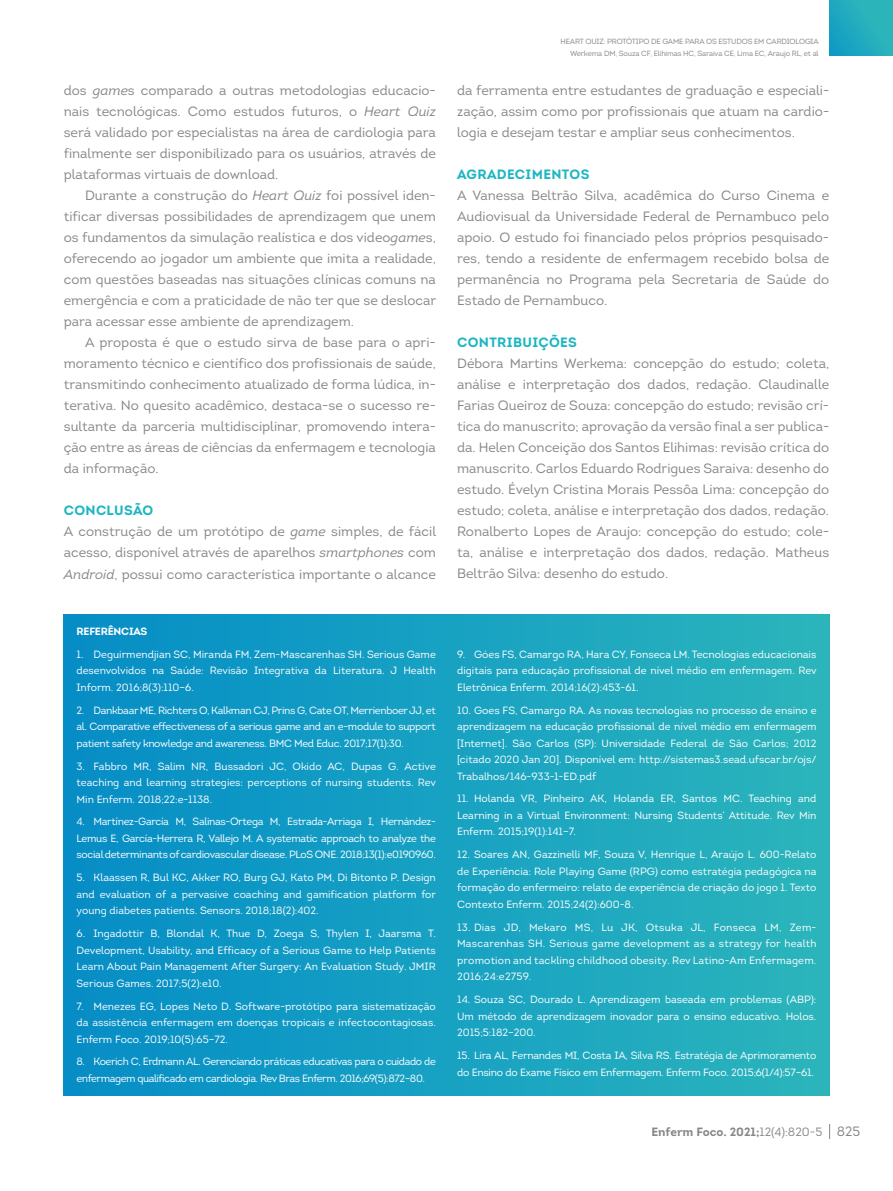
<style>
.page{position:relative;width:893px;height:1191px;background:#fff}
.page>*{position:absolute;margin:0;border:0;box-sizing:border-box;transform-origin:0 0}
.t1{font:13.5px/21px "Intro";color:#878787;text-align:justify}
.t2{font:700 13.5px "Intro";letter-spacing:.025em;color:#1ab6c1}
.t3{font:700 12px "Intro";color:#878787}
.t4{font:10.5px/16.5px "Intro";letter-spacing:-.005em;color:#fff;text-align:justify}
.t5{font:10.5px/16.5px "Intro";letter-spacing:-.04em;color:#fff}
.t6{font:700 10.5px "Intro";letter-spacing:-.02em;color:#fff}
.t7{font:7.5px/12px "Intro";letter-spacing:-.02em;color:#878787}
.s1{font-style:italic}
.s2{font-weight:700;color:#1ab6c1}
.s3{font-weight:400}
.s4{font-weight:400;font-size:13.5px}
</style>
<div class="page">
<div style="left:829px;top:0;width:64px;height:56px;background:linear-gradient(to right,#17a0c3,#2eb8b9)"></div>
<div style="left:64px;top:614px;width:765px;height:481px;background:linear-gradient(to right,#058dc7,#2bb5bc)"></div>
<svg style="left:829px;top:1124px;width:1px;height:15px"></svg>
<p class="t1" style="left:64px;top:80px;width:374px">dos <span class="s1">game</span>s comparado a outras metodologias educacio&shy;nais tecnológicas. Como estudos futuros, o <span class="s1">Heart Quiz </span>será validado por especialistas na área de cardiologia para finalmente ser disponibilizado para os usuários, através de plataformas virtuais de download.</p>
<p class="t1" style="left:64px;top:185px;width:374px;text-indent:21px">Durante a construção do <span class="s1">Heart Quiz</span> foi possível iden&shy;tificar diversas possibilidades de aprendizagem que unem os fundamentos da simulação realística e dos video<span class="s1">game</span>s, oferecendo ao jogador um ambiente que imita a realidade, com questões baseadas nas situações clínicas comuns na emergência e com a praticidade de não ter que se deslocar para acessar esse ambiente de aprendizagem.</p>
<p class="t1" style="left:64px;top:332px;width:374px;text-indent:21px">A proposta é que o estudo sirva de base para o apri&shy;moramento técnico e científico dos profissionais de saúde, transmitindo conhecimento atualizado de forma lúdica, in&shy;terativa. No quesito acadêmico, destaca-se o sucesso re&shy;sultante da parceria multidisciplinar, promovendo intera&shy;ção entre as áreas de ciências da enfermagem e tecnologia da informação.</p>
<p class="t1" style="left:64px;top:500px;width:374px;text-align:left"><span class="s2">CONCLUSÃO<br></span>A construção de um protótipo de <span class="s1">game</span> simples, de fácil acesso, disponível através de aparelhos <span class="s1">smartphones</span> com <span class="s1">Android</span>, possui como característica importante o alcance</p>
<p class="t6" style="left:77px;top:624px;width:72px">REFERÊNCIAS</p>
<p class="t4" style="left:77px;top:646px;width:361px">1. Deguirmendjian SC, Miranda FM, Zem-Mascarenhas SH. Serious Game desenvolvidos na Saúde: Revisão Integrativa da Literatura. J Health Inform. 2016;8(3):110–6.</p>
<p class="t4" style="left:77px;top:702px;width:361px">2. Dankbaar ME, Richters O, Kalkman CJ, Prins G, Cate OT, Merrienboer JJ, et al. Comparative effectiveness of a serious game and an e-module to support patient safety knowledge and awareness. BMC Med Educ. 2017;17(1):30.</p>
<p class="t4" style="left:77px;top:757px;width:361px">3. Fabbro MR, Salim NR, Bussadori JC, Okido AC, Dupas G. Active teaching and learning strategies: perceptions of nursing students. Rev Min Enferm. 2018;22:e-1138.</p>
<p class="t4" style="left:77px;top:813px;width:361px">4. Martínez-García M, Salinas-Ortega M, Estrada-Arriaga I, Hernández-Lemus E, García-Herrera R, Vallejo M. A systematic approach to analyze the social determinants of cardiovascular disease. PLoS ONE. 2018;13(1):e0190960.</p>
<p class="t4" style="left:77px;top:869px;width:361px">5. Klaassen R, Bul KC, Akker RO, Burg GJ, Kato PM, Di Bitonto P. Design and evaluation of a pervasive coaching and gamification platform for young diabetes patients. Sensors. 2018;18(2):402.</p>
<p class="t4" style="left:77px;top:925px;width:361px">6. Ingadottir B, Blondal K, Thue D, Zoega S, Thylen I, Jaarsma T.<br>Development, Usability, and Efficacy of a Serious Game to Help Patients Learn About Pain Management After Surgery: An Evaluation Study. JMIR Serious Games. 2017;5(2):e10.</p>
<p class="t4" style="left:77px;top:997px;width:361px">7. Menezes EG, Lopes Neto D. Software-protótipo para sistematização da assistência enfermagem em doenças tropicais e infectocontagiosas.<br>Enferm Foco. 2019;10(5):65–72.</p>
<p class="t5" style="left:77px;top:1053px;width:361px">8. Koerich C, Erdmann AL. Gerenciando práticas educativas para o cuidado de enfermagem qualificado em cardiologia. Rev Bras Enferm. 2016;69(5):872–80.</p>
<p class="t7" style="left:561px;top:35px;width:11px">Heart</p>
<p class="t7" style="left:585px;top:35px;width:6px">quiz</p>
<p class="t7" style="left:604px;top:35px;width:10px">: protótipo</p>
<p class="t7" style="left:651px;top:35px;width:18px">de game</p>
<p class="t7" style="left:685px;top:35px;width:6px">para</p>
<p class="t7" style="left:706px;top:35px;width:19px">os estudos</p>
<p class="t7" style="left:570px;top:35px;width:250px;text-indent:184px">em cardiologia<br>Werkema DM, Souza CF, Elihimas HC, Saraiva CE, Lima EC, Araujo RL, et al</p>
<p class="t1" style="left:457px;top:80px;width:374px">da ferramenta entre estudantes de graduação e especiali&shy;zação, assim como por profissionais que atuam na cardio&shy;logia e desejam testar e ampliar seus conhecimentos.</p>
<p class="t2" style="left:457px;top:166px;width:134px">AGRADECIMENTOS</p>
<p class="t1" style="left:457px;top:185px;width:374px">A Vanessa Beltrão Silva, acadêmica do Curso Cinema e Audiovisual da Universidade Federal de Pernambuco pelo apoio. O estudo foi financiado pelos próprios pesquisado&shy;res, tendo a residente de enfermagem recebido bolsa de permanência no Programa pela Secretaria de Saúde do Estado de Pernambuco.</p>
<p class="t2" style="left:457px;top:334px;width:121px">CONTRIBUIÇÕES</p>
<p class="t1" style="left:457px;top:353px;width:374px">Débora Martins Werkema: concepção do estudo; coleta, análise e interpretação dos dados, redação. Claudinalle Farias Queiroz de Souza: concepção do estudo; revisão crí&shy;tica do manuscrito; aprovação da versão final a ser publica&shy;da. Helen Conceição dos Santos Elihimas: revisão crítica do manuscrito. Carlos Eduardo Rodrigues Saraiva: desenho do estudo. Évelyn Cristina Morais Pessôa Lima: concepção do estudo; coleta, análise e interpretação dos dados, redação.<br>Ronalberto Lopes de Araujo: concepção do estudo; cole&shy;ta, análise e interpretação dos dados, redação. Matheus Beltrão Silva: desenho do estudo.</p>
<p class="t4" style="left:457px;top:646px;width:361px">9. Góes FS, Camargo RA, Hara CY, Fonseca LM. Tecnologias educacionais digitais para educação profissional de nível médio em enfermagem. Rev Eletrônica Enferm. 2014;16(2):453-61.</p>
<p class="t4" style="left:457px;top:701px;width:361px">10. Goes FS, Camargo RA. As novas tecnologias no processo de ensino e aprendizagem na educação profissional de nível médio em enfermagem [Internet]. São Carlos (SP): Universidade Federal de São Carlos; 2012 [citado 2020 Jan 20]. Disponível em: http://sistemas3.sead.ufscar.br/ojs/ Trabalhos/146-933-1-ED.pdf</p>
<p class="t4" style="left:457px;top:790px;width:361px">11. Holanda VR, Pinheiro AK, Holanda ER, Santos MC. Teaching and Learning in a Virtual Environment: Nursing Students’ Attitude. Rev Min Enferm. 2015;19(1):141–7.</p>
<p class="t4" style="left:457px;top:846px;width:361px">12. Soares AN, Gazzinelli MF, Souza V, Henrique L, Araújo L. 600-Relato de Experiência: Role Playing Game (RPG) como estratégia pedagógica na formação do enfermeiro: relato de experiência de criação do jogo 1. Texto Contexto Enferm. 2015;24(2):600-8.</p>
<p class="t4" style="left:457px;top:919px;width:361px">13. Dias JD, Mekaro MS, Lu JK, Otsuka JL, Fonseca LM, Zem-Mascarenhas SH. Serious game development as a strategy for health promotion and tackling childhood obesity. Rev Latino-Am Enfermagem.<br>2016;24:e2759.</p>
<p class="t4" style="left:457px;top:991px;width:361px">14. Souza SC, Dourado L. Aprendizagem baseada em problemas (ABP):<br>Um método de aprendizagem inovador para o ensino educativo. Holos.<br>2015;5:182–200.</p>
<p class="t4" style="left:457px;top:1047px;width:361px">15. Lira AL, Fernandes MI, Costa IA, Silva RS. Estratégia de Aprimoramento do Ensino do Exame Físico em Enfermagem. Enferm Foco. 2015;6(1/4):57–61.</p>
<p class="t3" style="left:651px;top:1123px;width:211px">Enferm Foco. 2021;<span class="s3">12(4):820-5</span> <span class="s4">825</span></p>
</div>
